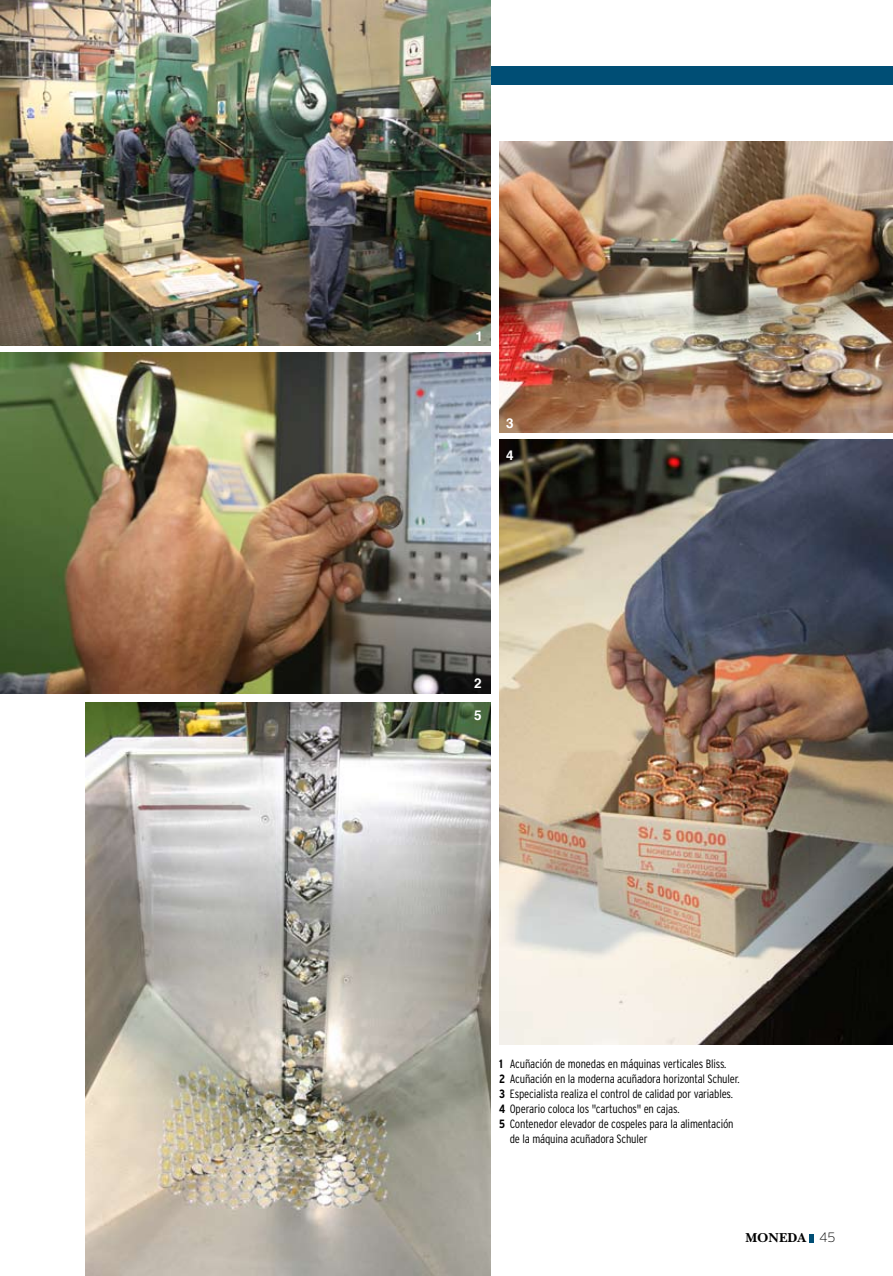
<style>
.page{position:relative;width:893px;height:1276px;background:#fff}
.page>*{position:absolute;margin:0;border:0;box-sizing:border-box;transform-origin:0 0}
.t1{font:13.5px "New Baskerville Bold SC";color:#000}
.t2{font:700 13.5px "Helvetica";color:#fff}
.t3{font:300 condensed 12px "Interstate";letter-spacing:-.015em;color:#000}
.s1{font-weight:700}
.s2{font-family:"Interstate";font-weight:200}
</style>
<div class="page">
<svg style="left:809px;top:1234px;width:4px;height:8px"></svg>
<div style="left:0;top:67px;width:893px;height:18px;background:#004e75"></div>
<img style="left:0;top:352px;width:490px;height:342px">
<img style="left:85px;top:702px;width:405px;height:574px">
<img style="left:0;top:0;width:490px;height:346px">
<img style="left:500px;top:141px;width:393px;height:291px">
<img style="left:500px;top:440px;width:393px;height:604px">
<p class="t2" style="left:475px;top:325px;width:9px">1</p>
<p class="t2" style="left:506px;top:412px;width:9px">3</p>
<p class="t2" style="left:506px;top:444px;width:9px">4</p>
<p class="t2" style="left:474px;top:672px;width:9px">2</p>
<p class="t2" style="left:474px;top:704px;width:9px">5</p>
<p class="t3" style="left:499px;top:1057px;width:229px"><span class="s1">1</span> Acuñación de monedas en máquinas verticales Bliss.</p>
<p class="t3" style="left:499px;top:1072px;width:242px"><span class="s1">2</span> Acuñación en la moderna acuñadora horizontal Schuler.</p>
<p class="t3" style="left:499px;top:1087px;width:235px"><span class="s1">3</span> Especialista realiza el control de calidad por variables.</p>
<p class="t3" style="left:499px;top:1102px;width:182px"><span class="s1">4</span> Operario coloca los "cartuchos" en cajas.</p>
<p class="t3" style="left:499px;top:1117px;width:236px"><span class="s1">5</span> Contenedor elevador de cospeles para la alimentación</p>
<p class="t3" style="left:510px;top:1132px;width:139px">de la máquina acuñadora Schuler</p>
<p class="t1" style="left:745px;top:1230px;width:92px">MONEDA <span class="s2">45</span></p>
</div>
